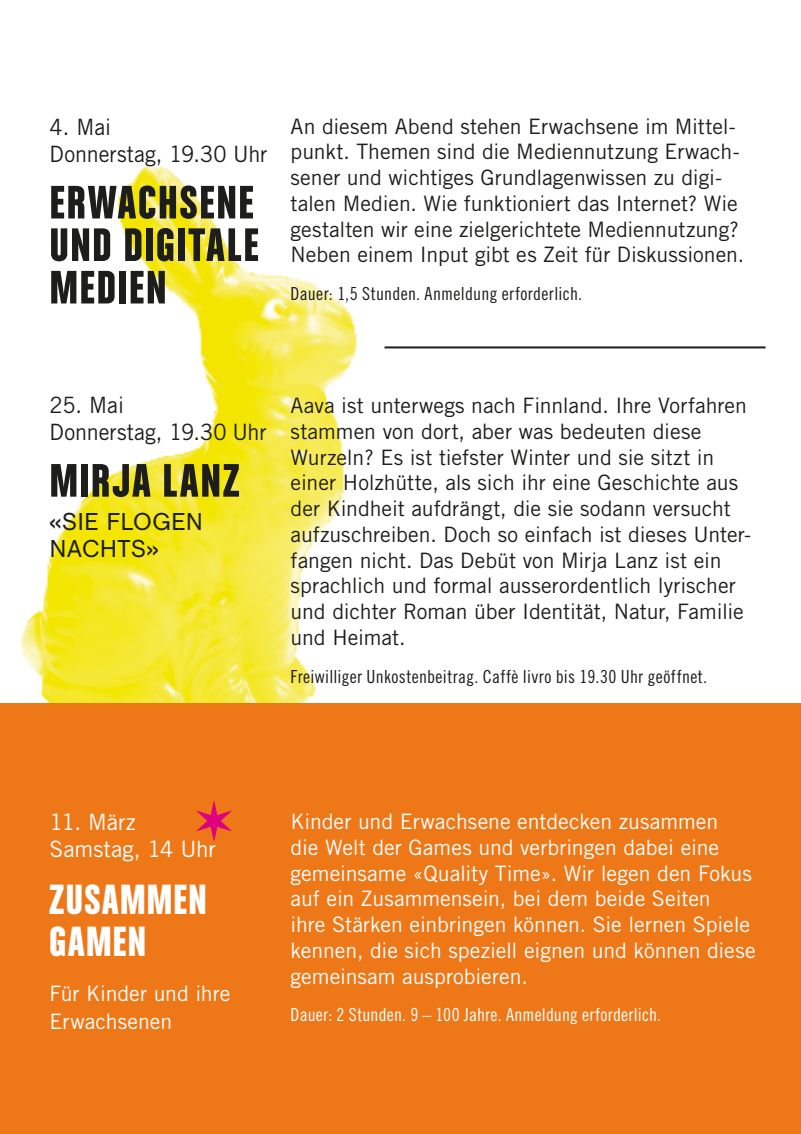
<style>
.page{position:relative;width:801px;height:1134px;background:#fff}
.page>*{position:absolute;margin:0;border:0;box-sizing:border-box;transform-origin:0 0}
.Name_k{font:50px/42.5px "Chalet Comprime Hong Kong Eighty";letter-spacing:.04em;color:#1d1d1b;text-align:justify}
.Name_k_w{font:45px/42.5px "Chalet Comprime Hong Kong Eighty";letter-spacing:.03em;color:#fff}
.Titel_k{font:25px/27.5px "Chalet";letter-spacing:.005em;color:#1d1d1b}
.Datum{font:22.5px "Trade Gothic";color:#1d1d1b;scale:.96 1}
.Datum_w{font:22.5px/26.5px "Trade Gothic";color:#fff}
.Text_s{font:21.25px/25.8px "Trade Gothic";letter-spacing:-.005em;color:#1d1d1b}
.Text_w{font:21.25px/25.8px "Trade Gothic";color:#fff}
.Titel_k_w{font:21.25px/27.5px "Trade Gothic";color:#fff}
.Zusatz{font:18px "Trade Gothic Cond Eighteen";letter-spacing:.02em;color:#1d1d1b}
.Zusatz_w{font:18px "Trade Gothic Cond Eighteen";letter-spacing:.01em;color:#fff}
</style>
<div class="page">
<img style="left:21px;top:166px;width:401px;height:537px">
<div style="left:0;top:703px;width:801px;height:431px;background:#ee7718"></div>
<hr style="left:384px;top:346px;width:381px;height:2px;background:#1d1d1b">
<p class="Datum" style="left:50px;top:114px;width:66px">4. Mai</p>
<p class="Datum" style="left:50px;top:140px;width:228px">Donnerstag, 19.30 Uhr</p>
<p class="Name_k" style="left:50px;top:179px;width:210px">ERWACHSENE UND DIGITALE MEDIEN</p>
<p class="Text_s" style="left:291px;top:113px;width:455px">An diesem Abend stehen Erwachsene im Mittel&shy;punkt. Themen sind die Mediennutzung Erwach&shy;sener und wichtiges Grundlagenwissen zu digi&shy;talen Medien. Wie funktioniert das Internet? Wie gestalten wir eine zielgerichtete Mediennutzung?<br>Neben einem Input gibt es Zeit für Diskussionen.</p>
<p class="Zusatz" style="left:291px;top:283px;width:293px">Dauer: 1,5 Stunden. Anmeldung erforderlich.</p>
<p class="Datum" style="left:50px;top:392px;width:79px">25. Mai</p>
<p class="Datum" style="left:50px;top:418px;width:227px">Donnerstag, 19.30 Uhr</p>
<p class="Name_k" style="left:50px;top:458px;width:191px">MIRJA LANZ</p>
<p class="Titel_k" style="left:50px;top:507px;width:155px">«SIE FLOGEN<br>NACHTS»</p>
<p class="Text_s" style="left:291px;top:392px;width:462px">Aava ist unterwegs nach Finnland. Ihre Vorfahren stammen von dort, aber was bedeuten diese Wurzeln? Es ist tiefster Winter und sie sitzt in einer Holzhütte, als sich ihr eine Geschichte aus der Kindheit aufdrängt, die sie sodann versucht aufzuschreiben. Doch so einfach ist dieses Unter&shy;fangen nicht. Das Debüt von Mirja Lanz ist ein sprachlich und formal ausserordentlich lyrischer und dichter Roman über Identität, Natur, Familie und Heimat.</p>
<p class="Zusatz" style="left:291px;top:665px;width:418px">Freiwilliger Unkostenbeitrag. Caffè livro bis 19.30 Uhr geöffnet.</p>
<p class="Datum_w" style="left:50px;top:809px;width:168px">11. März<br>Samstag, 14 Uhr</p>
<p class="Name_k_w" style="left:50px;top:876px;width:159px">ZUSAMMEN<br>GAMEN</p>
<p class="Titel_k_w" style="left:50px;top:980px;width:182px">Für Kinder und ihre<br>Erwachsenen</p>
<p class="Text_w" style="left:291px;top:808px;width:467px">Kinder und Erwachsene entdecken zusammen<br>die Welt der Games und verbringen dabei eine gemeinsame «Quality Time». Wir legen den Fokus auf ein Zusammensein, bei dem beide Seiten<br>ihre Stärken einbringen können. Sie lernen Spiele kennen, die sich speziell eignen und können diese gemeinsam ausprobieren.</p>
<p class="Zusatz_w" style="left:291px;top:1004px;width:372px">Dauer: 2 Stunden. 9 – 100 Jahre. Anmeldung erforderlich.</p>
</div>
